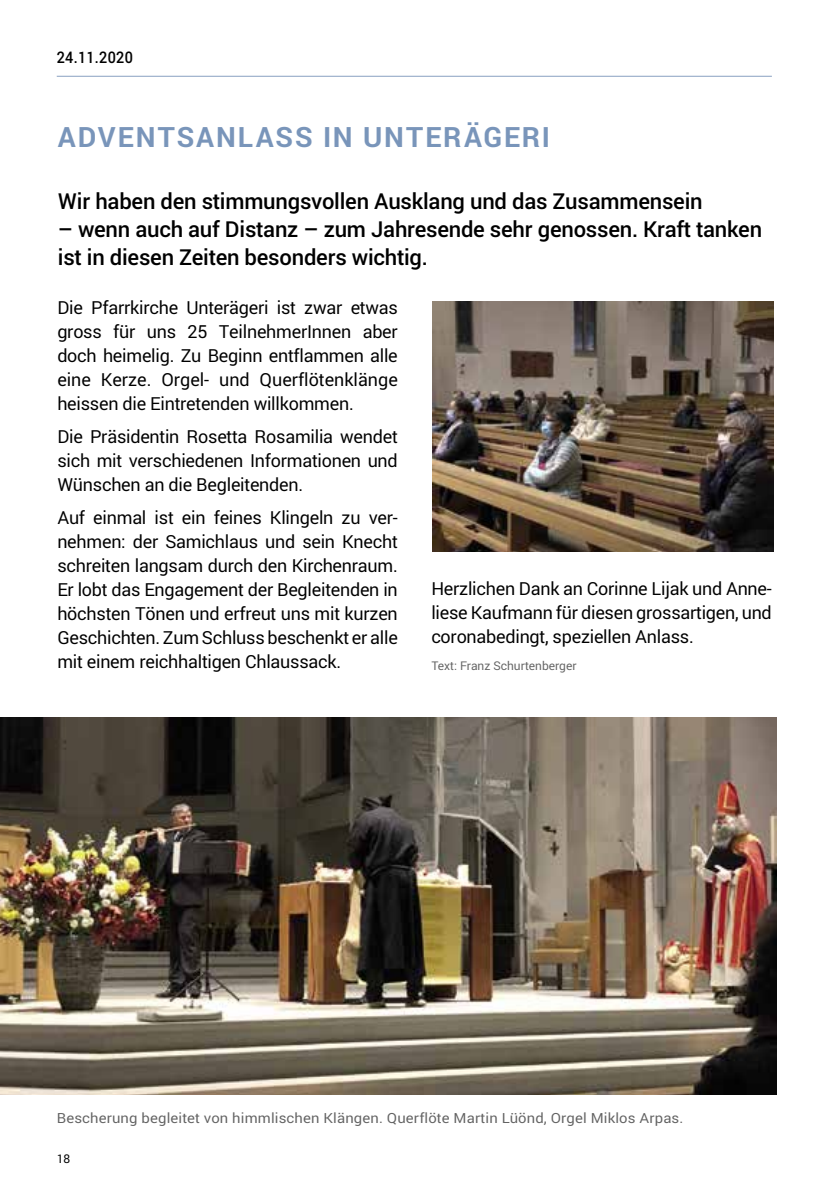
<style>
.page{position:relative;width:840px;height:1191px;background:#fff}
.page>*{position:absolute;margin:0;border:0;box-sizing:border-box;transform-origin:0 0}
.t1{font:700 28px "Roboto";letter-spacing:.065em;color:#7995ba}
.t2{font:500 22px/28px "Roboto";letter-spacing:-.01em;color:#000}
.t3{font:18px/24px "Roboto";letter-spacing:-.015em;color:#000;text-align:justify}
.t4{font:500 16px "Roboto";letter-spacing:.02em;color:#000;scale:.9 1}
.t5{font:14px "Roboto";letter-spacing:.01em;color:#636363;scale:1.06 1}
.t6{font:12px "Roboto";color:#636363}
.t7{font:12px "Roboto";color:#000}
</style>
<div class="page">
<img style="left:0;top:717px;width:776px;height:377px">
<img style="left:432px;top:302px;width:340px;height:250px">
<hr style="left:57px;top:76px;width:714px;height:1px;background:#88a0c1">
<p class="t4" style="left:57px;top:46px;width:86px">24.11.2020</p>
<h1 class="t1" style="left:58px;top:118px;width:493px">ADVENTSANLASS IN UNTERÄGERI</h1>
<p class="t2" style="left:58px;top:186px;width:646px">Wir haben den stimmungsvollen Ausklang und das Zusammensein</p>
<p class="t2" style="left:58px;top:214px;width:705px">– wenn auch auf Distanz – zum Jahresende sehr genossen. Kraft tanken ist in diesen Zeiten besonders wichtig.</p>
<p class="t3" style="left:57px;top:295px;width:342px">Die Pfarrkirche Unterägeri ist zwar etwas gross für uns 25 TeilnehmerInnen aber doch heimelig. Zu Beginn entflammen alle eine Kerze. Orgel- und Querflötenklänge heissen die Eintretenden willkommen.</p>
<p class="t3" style="left:57px;top:424px;width:342px">Die Präsidentin Rosetta Rosamilia wendet sich mit verschiedenen Informationen und Wünschen an die Begleitenden.</p>
<p class="t3" style="left:57px;top:505px;width:342px">Auf einmal ist ein feines Klingeln zu ver&shy;nehmen: der Samichlaus und sein Knecht schreiten langsam durch den Kirchenraum.<br>Er lobt das Engagement der Begleitenden in höchsten Tönen und erfreut uns mit kurzen Geschichten. Zum Schluss beschenkt er alle mit einem reichhaltigen Chlaussack.</p>
<p class="t3" style="left:431px;top:576px;width:342px">Herzlichen Dank an Corinne Lijak und Anne&shy;liese Kaufmann für diesen grossartigen, und coronabedingt, speziellen Anlass.</p>
<p class="t6" style="left:431px;top:657px;width:147px">Text: Franz Schurtenberger</p>
<p class="t5" style="left:57px;top:1108px;width:592px">Bescherung begleitet von himmlischen Klängen. Querflöte Martin Lüönd, Orgel Miklos Arpas.</p>
<p class="t7" style="left:57px;top:1150px;width:15px">18</p>
</div>
